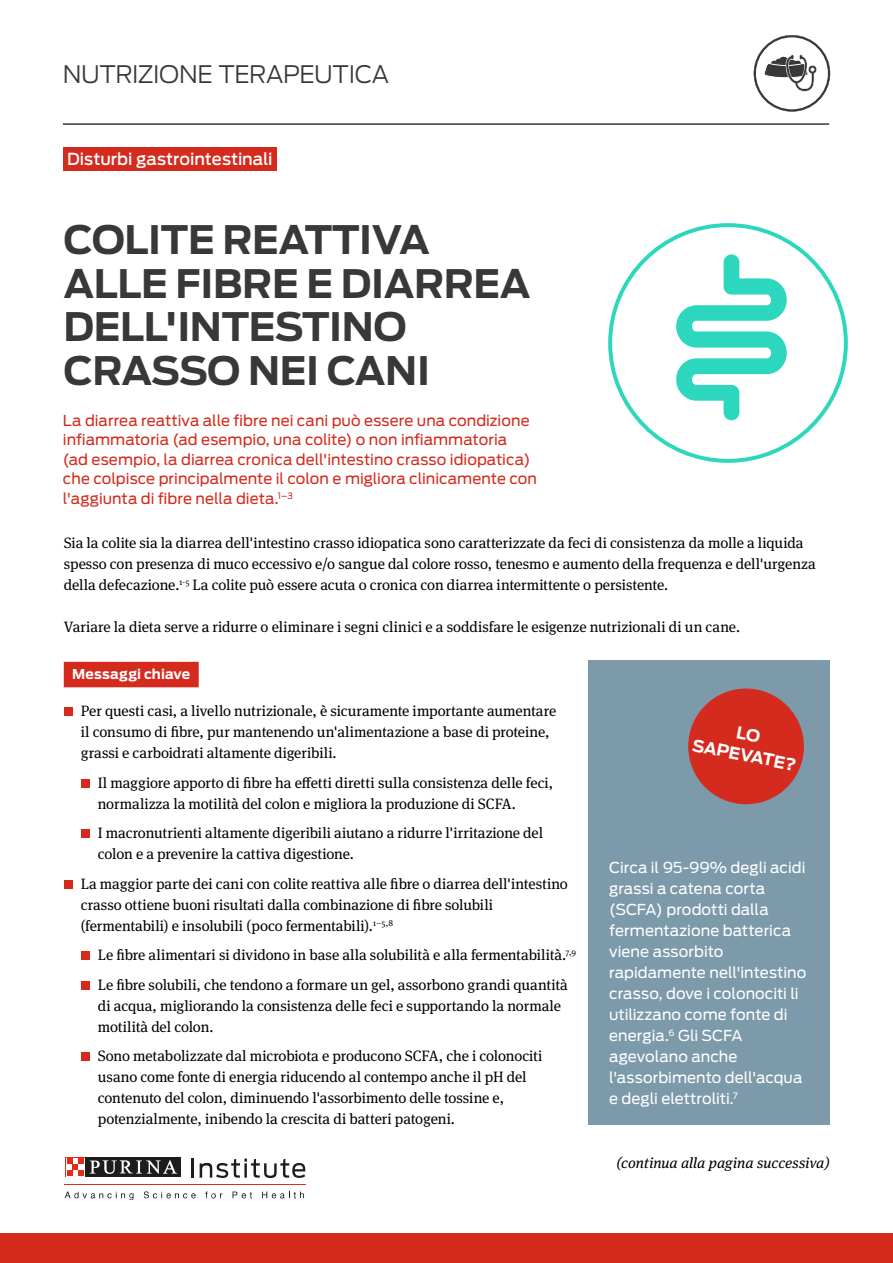
<style>
.page{position:relative;width:893px;height:1263px;background:#fff}
.page>*{position:absolute;margin:0;border:0;box-sizing:border-box;transform-origin:0 0}
.t1{font:700 39px/43.5px "Antenna";letter-spacing:-.01em;color:#39373a}
.t2{font:300 24px "Antenna";letter-spacing:-.015em;color:#39373a}
.t3{font:500 16.5px "Antenna";color:#fff}
.t4{font:700 16.5px/21px "Antenna";color:#fff;text-align:center}
.t5{font:15px/21px "Meta Serif Pro";letter-spacing:-.005em;color:#000}
.t6{font:15px/19.5px "Antenna";color:#d52b1e}
.t7{font:15px/21px "Antenna";color:#fff}
.t8{font:italic 15px "Meta Serif Pro";color:#000}
.t9{font:700 13.5px "Antenna";letter-spacing:.005em;color:#fff}
</style>
<div class="page">
<div style="left:0;top:1233px;width:893px;height:30px;background:#d52b1e"></div>
<hr style="left:65px;top:1184px;width:241px;height:1px;background:#e52a1b">
<svg style="left:192px;top:1158px;width:2px;height:19px"></svg>
<svg style="left:200px;top:1158px;width:105px;height:20px"></svg>
<svg style="left:65px;top:1191px;width:68px;height:9px"></svg>
<svg style="left:144px;top:1191px;width:52px;height:7px"></svg>
<svg style="left:205px;top:1191px;width:17px;height:7px"></svg>
<svg style="left:233px;top:1191px;width:19px;height:7px"></svg>
<svg style="left:262px;top:1191px;width:42px;height:7px"></svg>
<div style="left:65px;top:1157px;width:21px;height:20px;background:#1d1d1b"></div>
<svg style="left:65px;top:1157px;width:20px;height:20px"></svg>
<div style="left:86px;top:1157px;width:95px;height:20px;background:#1d1d1b"></div>
<svg style="left:90px;top:1160px;width:87px;height:14px"></svg>
<svg style="left:66px;top:1158px;width:18px;height:18px"></svg>
<svg style="left:67px;top:1158px;width:17px;height:17px"></svg>
<div style="left:63px;top:147px;width:214px;height:24px;background:#d52b1e"></div>
<div style="left:64px;top:662px;width:135px;height:25px;background:#d52b1e"></div>
<div style="left:64px;top:707px;width:8px;height:9px;background:#d52b1e"></div>
<div style="left:81px;top:779px;width:8px;height:9px;background:#d52b1e"></div>
<div style="left:81px;top:830px;width:8px;height:8px;background:#d52b1e"></div>
<div style="left:64px;top:880px;width:8px;height:9px;background:#d52b1e"></div>
<div style="left:81px;top:952px;width:8px;height:8px;background:#d52b1e"></div>
<div style="left:81px;top:981px;width:8px;height:9px;background:#d52b1e"></div>
<div style="left:81px;top:1053px;width:8px;height:8px;background:#d52b1e"></div>
<hr style="left:63px;top:123px;width:766px;height:2px;background:#39373a">
<svg style="left:754px;top:35px;width:76px;height:77px"></svg>
<div style="left:588px;top:661px;width:241px;height:464px;background:#7d9aaa"></div>
<div style="left:688px;top:688px;width:116px;height:116px;background:#d52b1e;border-radius:50%"></div>
<svg style="left:608px;top:223px;width:240px;height:240px"></svg>
<svg style="left:676px;top:254px;width:111px;height:166px"></svg>
<h2 class="t2" style="left:63px;top:58px;width:328px">NUTRIZIONE TERAPEUTICA</h2>
<p class="t3" style="left:67px;top:148px;width:207px">Disturbi gastrointestinali</p>
<h1 class="t1" style="left:63px;top:218px;width:469px">COLITE REATTIVA<br>ALLE FIBRE E DIARREA<br>DELL'INTESTINO<br>CRASSO NEI CANI</h1>
<p class="t6" style="left:63px;top:410px;width:475px">La diarrea reattiva alle fibre nei cani può essere una condizione infiammatoria (ad esempio, una colite) o non infiammatoria<br>(ad esempio, la diarrea cronica dell'intestino crasso idiopatica) che colpisce principalmente il colon e migliora clinicamente con l'aggiunta di fibre nella dieta.<sup>1–3</sup></p>
<p class="t5" style="left:64px;top:531px;width:753px">Sia la colite sia la diarrea dell'intestino crasso idiopatica sono caratterizzate da feci di consistenza da molle a liquida spesso con presenza di muco eccessivo e/o sangue dal colore rosso, tenesmo e aumento della frequenza e dell'urgenza della defecazione.<sup>1-5</sup> La colite può essere acuta o cronica con diarrea intermittente o persistente.</p>
<p class="t5" style="left:64px;top:615px;width:678px">Variare la dieta serve a ridurre o eliminare i segni clinici e a soddisfare le esigenze nutrizionali di un cane.</p>
<p class="t9" style="left:72px;top:664px;width:119px">Messaggi chiave</p>
<p class="t5" style="left:81px;top:700px;width:477px">Per questi casi, a livello nutrizionale, è sicuramente importante aumentare il consumo di fibre, pur mantenendo un'alimentazione a base di proteine, grassi e carboidrati altamente digeribili.</p>
<p class="t5" style="left:98px;top:771px;width:457px">Il maggiore apporto di fibre ha effetti diretti sulla consistenza delle feci, normalizza la motilità del colon e migliora la produzione di SCFA.</p>
<p class="t5" style="left:98px;top:822px;width:447px">I macronutrienti altamente digeribili aiutano a ridurre l'irritazione del colon e a prevenire la cattiva digestione.</p>
<p class="t5" style="left:81px;top:872px;width:489px">La maggior parte dei cani con colite reattiva alle fibre o diarrea dell'intestino crasso ottiene buoni risultati dalla combinazione di fibre solubili (fermentabili) e insolubili (poco fermentabili).<sup>1–5,8</sup></p>
<p class="t5" style="left:98px;top:939px;width:480px;line-height:29.5px">Le fibre alimentari si dividono in base alla solubilità e alla fermentabilità.<sup>7,9<br></sup>Le fibre solubili, che tendono a formare un gel, assorbono grandi quantità</p>
<p class="t5" style="left:98px;top:994px;width:465px">di acqua, migliorando la consistenza delle feci e supportando la normale motilità del colon.</p>
<p class="t5" style="left:98px;top:1045px;width:446px">Sono metabolizzate dal microbiota e producono SCFA, che i colonociti usano come fonte di energia riducendo al contempo anche il pH del contenuto del colon, diminuendo l'assorbimento delle tossine e, potenzialmente, inibendo la crescita di batteri patogeni.</p>
<p class="t8" style="left:617px;top:1152px;width:214px">(continua alla pagina successiva)</p>
<p class="t4" style="left:699px;top:714px;width:107px;rotate:11deg">LO<br>SAPEVATE?</p>
<p class="t7" style="left:609px;top:856px;width:199px">Circa il 95-99% degli acidi grassi a catena corta (SCFA) prodotti dalla fermentazione batterica viene assorbito rapidamente nell'intestino crasso, dove i colonociti li utilizzano come fonte di energia.<sup>6</sup> Gli SCFA agevolano anche l'assorbimento dell'acqua e degli elettroliti.<sup>7</sup></p>
</div>
